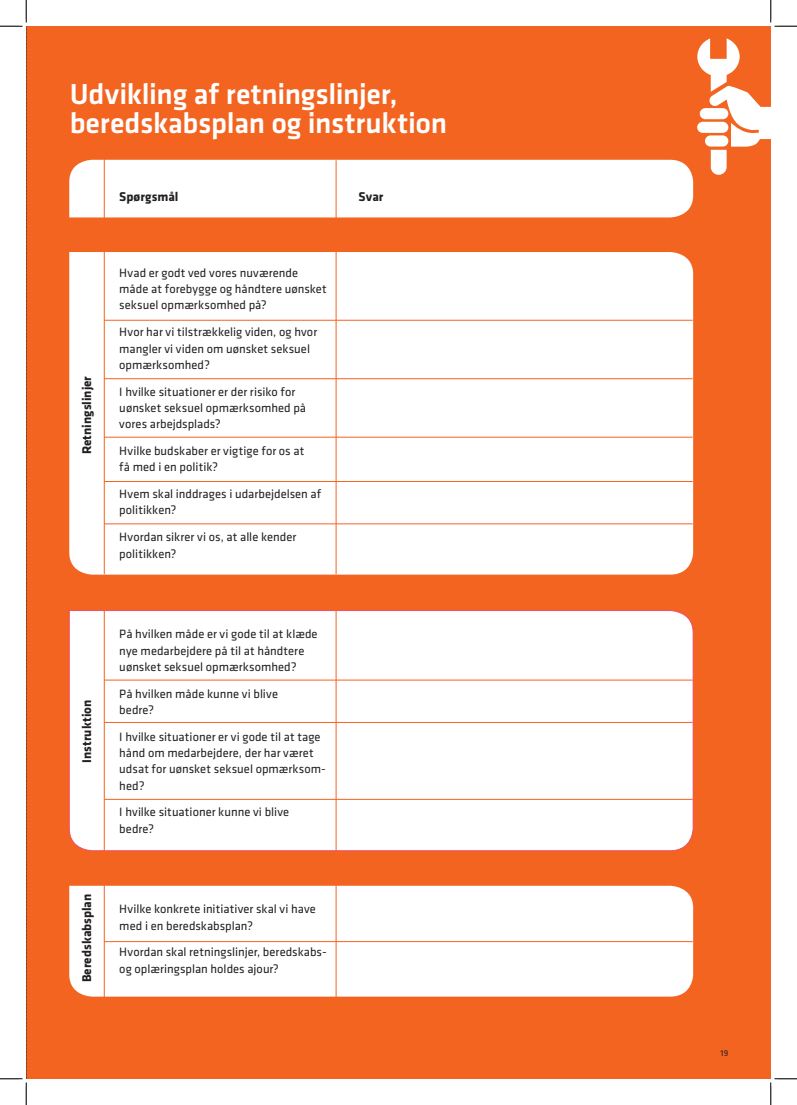
<style>
.page{position:relative;width:797px;height:1105px;background:#fff}
.page>*{position:absolute;margin:0;border:0;box-sizing:border-box;transform-origin:0 0}
.rubrik-2{font:500 30px/28.8px "Klavika";letter-spacing:-.005em;color:#fff}
.Mellemrubrik-4{font:700 13.12px "Klavika";color:#231f20}
.Brød{font:12.5px/16.2px "Klavika";color:#231f20}
.t1{font:8.75px "Klavika";color:#231f20}
</style>
<div class="page">
<div style="left:26px;top:26px;width:744px;height:1053px;background:#f36421"></div>
<div style="left:69px;top:252px;width:624px;height:323px;background:#fff"></div>
<div style="left:68px;top:610px;width:626px;height:242px;background:#fff"></div>
<div style="left:69px;top:886px;width:624px;height:111px;background:#fff"></div>
<div style="left:69px;top:160px;width:624px;height:57px;background:#fff"></div>
<hr style="left:104px;top:320px;width:588px;height:1px;background:#f36421">
<hr style="left:104px;top:378px;width:588px;height:1px;background:#f36421">
<hr style="left:104px;top:437px;width:588px;height:1px;background:#f36421">
<hr style="left:104px;top:481px;width:588px;height:1px;background:#f36421">
<hr style="left:104px;top:523px;width:588px;height:1px;background:#f36421">
<hr style="left:104px;top:680px;width:588px;height:1px;background:#f36421">
<hr style="left:104px;top:722px;width:588px;height:1px;background:#f36421">
<hr style="left:104px;top:799px;width:588px;height:1px;background:#f36421">
<hr style="left:104px;top:941px;width:588px;height:1px;background:#f36421">
<hr style="left:104px;top:252px;width:1px;height:322px;background:#f36421">
<hr style="left:104px;top:148px;width:1px;height:73px;background:#f36421">
<hr style="left:335px;top:252px;width:1px;height:322px;background:#f36421">
<hr style="left:335px;top:160px;width:1px;height:61px;background:#f36421">
<hr style="left:104px;top:610px;width:1px;height:241px;background:#f36421">
<hr style="left:335px;top:610px;width:1px;height:241px;background:#f36421">
<hr style="left:104px;top:885px;width:1px;height:112px;background:#f36421">
<hr style="left:335px;top:885px;width:1px;height:112px;background:#f36421">
<svg style="left:697px;top:38px;width:73px;height:137px"></svg>
<svg style="left:0;top:0;width:27px;height:1105px"></svg>
<svg style="left:770px;top:0;width:27px;height:27px"></svg>
<svg style="left:770px;top:1078px;width:27px;height:27px"></svg>
<p class="rubrik-2" style="left:70px;top:79px;width:379px">Udvikling af retningslinjer, beredskabsplan og instruktion</p>
<p class="Mellemrubrik-4" style="left:77px;top:454px;width:80px;rotate:-90deg">Retningslinjer</p>
<p class="Mellemrubrik-4" style="left:119px;top:187px;width:61px">Spørgsmål</p>
<p class="Brød" style="left:119px;top:264px;width:209px">Hvad er godt ved vores nuværende måde at forebygge og håndtere uønsket seksuel opmærksomhed på?</p>
<p class="Brød" style="left:119px;top:324px;width:199px">Hvor har vi tilstrækkelig viden, og hvor mangler vi viden om uønsket seksuel opmærksomhed?</p>
<p class="Brød" style="left:119px;top:383px;width:188px">I hvilke situationer er der risiko for uønsket seksuel opmærksomhed på vores arbejdsplads?</p>
<p class="Brød" style="left:119px;top:442px;width:187px">Hvilke budskaber er vigtige for os at få med i en politik?</p>
<p class="Brød" style="left:119px;top:485px;width:203px">Hvem skal inddrages i udarbejdelsen af politikken?</p>
<p class="Brød" style="left:119px;top:529px;width:178px">Hvordan sikrer vi os, at alle kender politikken?</p>
<p class="Mellemrubrik-4" style="left:77px;top:763px;width:65px;rotate:-90deg">Instruktion</p>
<p class="Mellemrubrik-4" style="left:77px;top:982px;width:90px;rotate:-90deg">Beredskabsplan</p>
<p class="Brød" style="left:119px;top:626px;width:200px">På hvilken måde er vi gode til at klæde nye medarbejdere på til at håndtere uønsket seksuel opmærksomhed?</p>
<p class="Brød" style="left:119px;top:685px;width:160px">På hvilken måde kunne vi blive bedre?</p>
<p class="Brød" style="left:119px;top:728px;width:208px">I hvilke situationer er vi gode til at tage hånd om medarbejdere, der har været udsat for uønsket seksuel opmærksom&shy;hed?</p>
<p class="Brød" style="left:119px;top:804px;width:171px">I hvilke situationer kunne vi blive bedre?</p>
<p class="Brød" style="left:119px;top:901px;width:198px">Hvilke konkrete initiativer skal vi have med i en beredskabsplan?</p>
<p class="Brød" style="left:119px;top:944px;width:209px">Hvordan skal retningslinjer, beredskabs&shy;og oplæringsplan holdes ajour?</p>
<p class="Mellemrubrik-4" style="left:358px;top:187px;width:26px">Svar</p>
<p class="t1" style="left:720px;top:1047px;width:9px">19</p>
</div>
